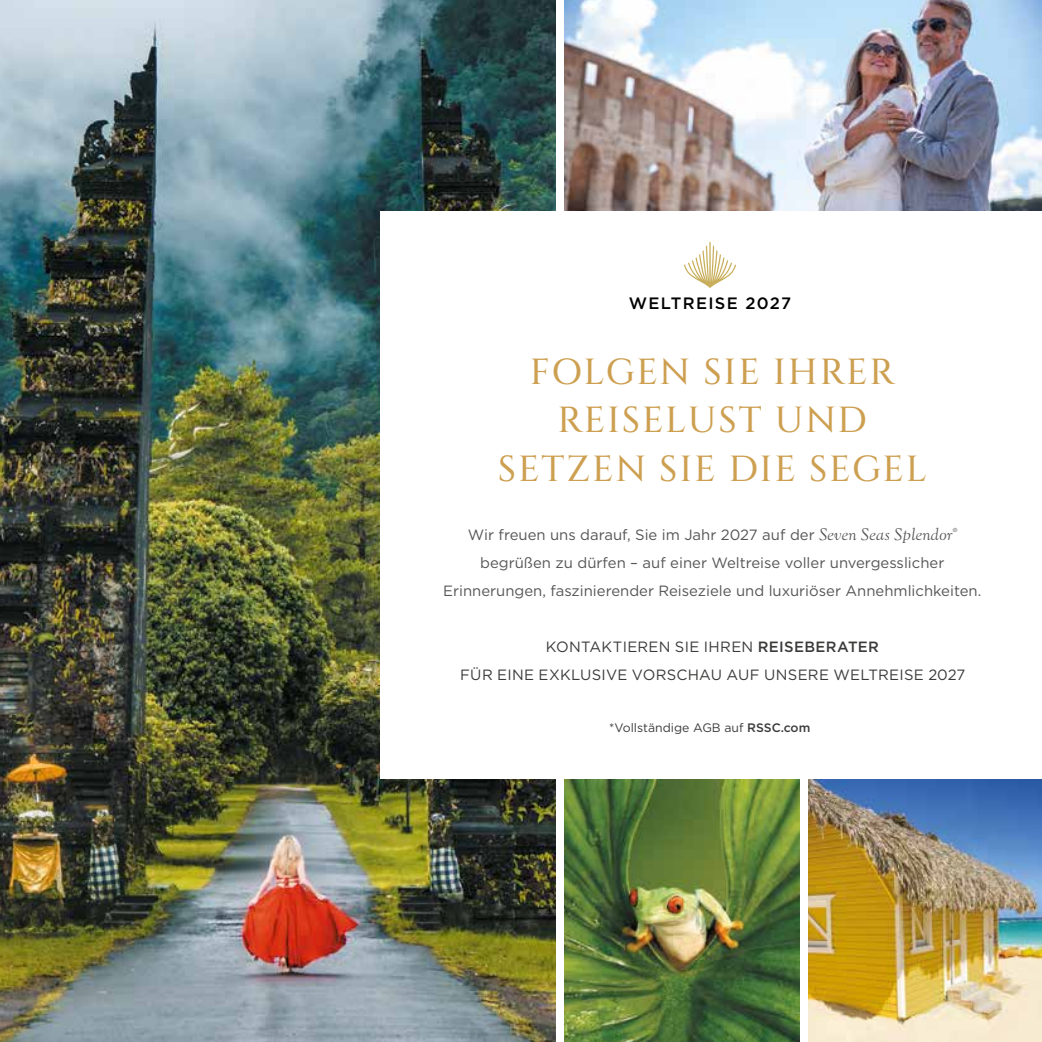
<style>
.page{position:relative;width:1042px;height:1042px;background:#fff}
.page>*{position:absolute;margin:0;border:0;box-sizing:border-box;transform-origin:0 0}
.t1{font:40.25px/48.3px "RSSC Cinzel";letter-spacing:.045em;color:#cd9f50;text-align:center}
.t2{font:500 16.45px "Gotham";letter-spacing:.08em;color:#000}
.t3{font:14.88px/28px "Gotham";color:#565656;text-align:center}
.t4{font:14.88px/28px "Gotham";letter-spacing:.015em;color:#3b3b3a;text-align:center}
.t5{font:12.25px "Gotham";color:#3b3b3a}
.s1{font-family:"LTC Goudy Oldstyle Pro";font-style:italic;font-size:16.62px}
.s2{font-weight:500}
</style>
<div class="page">
<img style="left:564px;top:0;width:478px;height:211px">
<img style="left:808px;top:779px;width:234px;height:263px">
<img style="left:564px;top:779px;width:236px;height:263px">
<img style="left:0;top:0;width:556px;height:1042px">
<div style="left:380px;top:212px;width:662px;height:567px;background:#fff"></div>
<svg style="left:684px;top:242px;width:52px;height:46px"></svg>
<p class="t2" style="left:629px;top:293px;width:164px">WELTREISE 2027</p>
<h1 class="t1" style="left:498px;top:347px;width:430px">FOLGEN SIE IHRER<br>REISELUST UND<br>SETZEN SIE DIE SEGEL</h1>
<p class="t3" style="left:443px;top:521px;width:540px">Wir freuen uns darauf, Sie im Jahr 2027 auf der <span class="s1">Seven Seas Splendor</span><sup>® </sup>begrüßen zu dürfen – auf einer Weltreise voller unvergesslicher<br>Erinnerungen, faszinierender Reiseziele und luxuriöser Annehmlichkeiten.</p>
<p class="t4" style="left:460px;top:633px;width:506px">KONTAKTIEREN SIE IHREN <span class="s2">REISEBERATER<br></span>FÜR EINE EXKLUSIVE VORSCHAU AUF UNSERE WELTREISE 2027</p>
<p class="t5" style="left:609px;top:719px;width:203px">*Vollständige AGB auf <span class="s2">RSSC.com</span></p>
</div>
